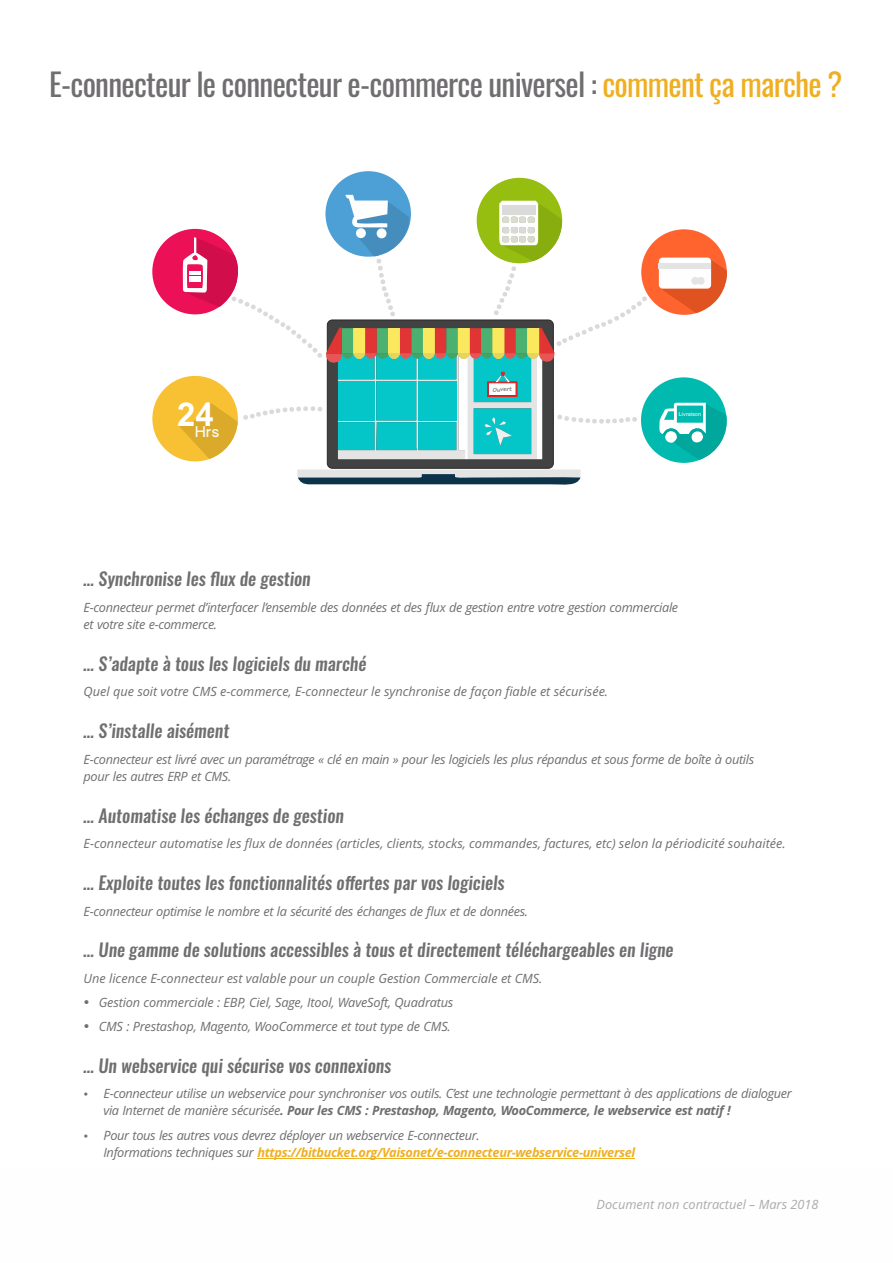
<style>
.page{position:relative;width:893px;height:1263px;background:#fff}
.page>*{position:absolute;margin:0;border:0;box-sizing:border-box;transform-origin:0 0}
.t1{font:700 32.85px "Arial";color:#fefefe}
.t2{font:31.5px "Oswald";letter-spacing:-.025em;color:#706e70}
.t3{font:italic 500 18px "Oswald";color:#706e70}
.t4{font:700 15.15px "Gravity";color:#f7f7f7}
.t5{font:italic 12.75px/17.1px "Open Sans";letter-spacing:-.025em;color:#706e70}
.t6{font:italic 12.75px "Open Sans";color:#706e70}
.t7{font:italic 12.75px "Open Sans";color:#abaaac}
.t8{font:5.55px "Arial";color:#fefefe}
.t9{font:700 5.55px "Segoe Print";color:#727271}
.s1{color:#efaf21}
.s2{font-weight:700}
.s3{font-weight:700;color:#efaf21}
</style>
<div class="page">
<hr style="left:257px;top:1158px;width:378px;height:1px;background:#efaf21">
<div style="left:641px;top:377px;width:85px;height:86px;background:#01baaf;border-radius:50%"></div>
<div style="left:477px;top:178px;width:85px;height:85px;background:#95be11;border-radius:50%"></div>
<svg style="left:297px;top:469px;width:283px;height:16px;background:#8697a1"></svg>
<div style="left:325px;top:171px;width:86px;height:86px;background:#4da0d6;border-radius:50%"></div>
<div style="left:641px;top:229px;width:86px;height:86px;background:#ff642e;border-radius:50%"></div>
<svg style="left:661px;top:259px;width:66px;height:54px"></svg>
<div style="left:659px;top:258px;width:52px;height:31px;background:#fefefe;border-radius:4px"></div>
<div style="left:659px;top:263px;width:52px;height:6px;background:#e4e4e4"></div>
<div style="left:691px;top:277px;width:8px;height:8px;background:#e4e4e4;border-radius:50%"></div>
<div style="left:697px;top:277px;width:8px;height:8px;background:#e4e4e4;border-radius:50%"></div>
<svg style="left:659px;top:403px;width:68px;height:57px"></svg>
<div style="left:327px;top:320px;width:227px;height:149px;background:#434242;border:1px solid #2b2a29;border-radius:5px"></div>
<div style="left:152px;top:229px;width:86px;height:85px;background:#ec1156;border-radius:50%"></div>
<div style="left:152px;top:376px;width:86px;height:85px;background:#f8c133;border-radius:50%"></div>
<svg style="left:179px;top:195px;width:468px;height:264px"></svg>
<div style="left:258px;top:1145px;width:385px;height:21px;background:#fff"></div>
<h2 class="t2" style="left:49px;top:62px;width:795px">E-connecteur le connecteur e-commerce universel : <span class="s1">comment ça marche ?</span></h2>
<h1 class="t1" style="left:177px;top:402px;width:38px">24</h1>
<p class="t4" style="left:195px;top:427px;width:26px">Hrs</p>
<p class="t9" style="left:492px;top:387px;width:21px;rotate:-5deg">Ouvert</p>
<p class="t8" style="left:679px;top:411px;width:24px">Livraison</p>
<h3 class="t3" style="left:84px;top:567px;width:229px">… Synchronise les flux de gestion</h3>
<p class="t5" style="left:84px;top:599px;width:596px">E-connecteur permet d’interfacer l’ensemble des données et des flux de gestion entre votre gestion commerciale et votre site e-commerce.</p>
<h3 class="t3" style="left:84px;top:651px;width:284px">… S’adapte à tous les logiciels du marché</h3>
<p class="t6" style="left:84px;top:686px;width:526px">Quel que soit votre CMS e-commerce, E-connecteur le synchronise de façon fiable et sécurisée.</p>
<h3 class="t3" style="left:84px;top:719px;width:147px">… S’installe aisément</h3>
<p class="t5" style="left:84px;top:751px;width:672px">E-connecteur est livré avec un paramétrage « clé en main » pour les logiciels les plus répandus et sous forme de boîte à outils pour les autres ERP et CMS.</p>
<h3 class="t3" style="left:84px;top:803px;width:262px">… Automatise les échanges de gestion</h3>
<p class="t6" style="left:84px;top:838px;width:704px">E-connecteur automatise les flux de données (articles, clients, stocks, commandes, factures, etc) selon la périodicité souhaitée.</p>
<h3 class="t3" style="left:84px;top:870px;width:423px">… Exploite toutes les fonctionnalités offertes par vos logiciels</h3>
<p class="t5" style="left:84px;top:903px;width:446px">E-connecteur optimise le nombre et la sécurité des échanges de flux et de données.</p>
<h3 class="t3" style="left:84px;top:938px;width:591px">… Une gamme de solutions accessibles à tous et directement téléchargeables en ligne</h3>
<p class="t5" style="left:99px;top:967px;width:445px;line-height:23.9px;text-indent:-15px">Une licence E-connecteur est valable pour un couple Gestion Commerciale et CMS.<br>Gestion commerciale : EBP, Ciel, Sage, Itool, WaveSoft, Quadratus<br>CMS : Prestashop, Magento, WooCommerce et tout type de CMS.</p>
<h3 class="t3" style="left:84px;top:1053px;width:309px">… Un webservice qui sécurise vos connexions</h3>
<p class="t5" style="left:104px;top:1085px;width:690px">E-connecteur utilise un webservice pour synchroniser vos outils. C’est une technologie permettant à des applications de dialoguer via Internet de manière sécurisée<span class="s2">. Pour les CMS : Prestashop, Magento, WooCommerce, le webservice est natif !</span></p>
<p class="t5" style="left:103px;top:1127px;width:533px">Pour tous les autres vous devrez déployer un webservice E-connecteur.<br>Informations techniques sur <span class="s3">https://bitbucket.org/Vaisonet/e-connecteur-webservice-universel</span></p>
<p class="t7" style="left:597px;top:1199px;width:223px">Document non contractuel – Mars 2018</p>
</div>
